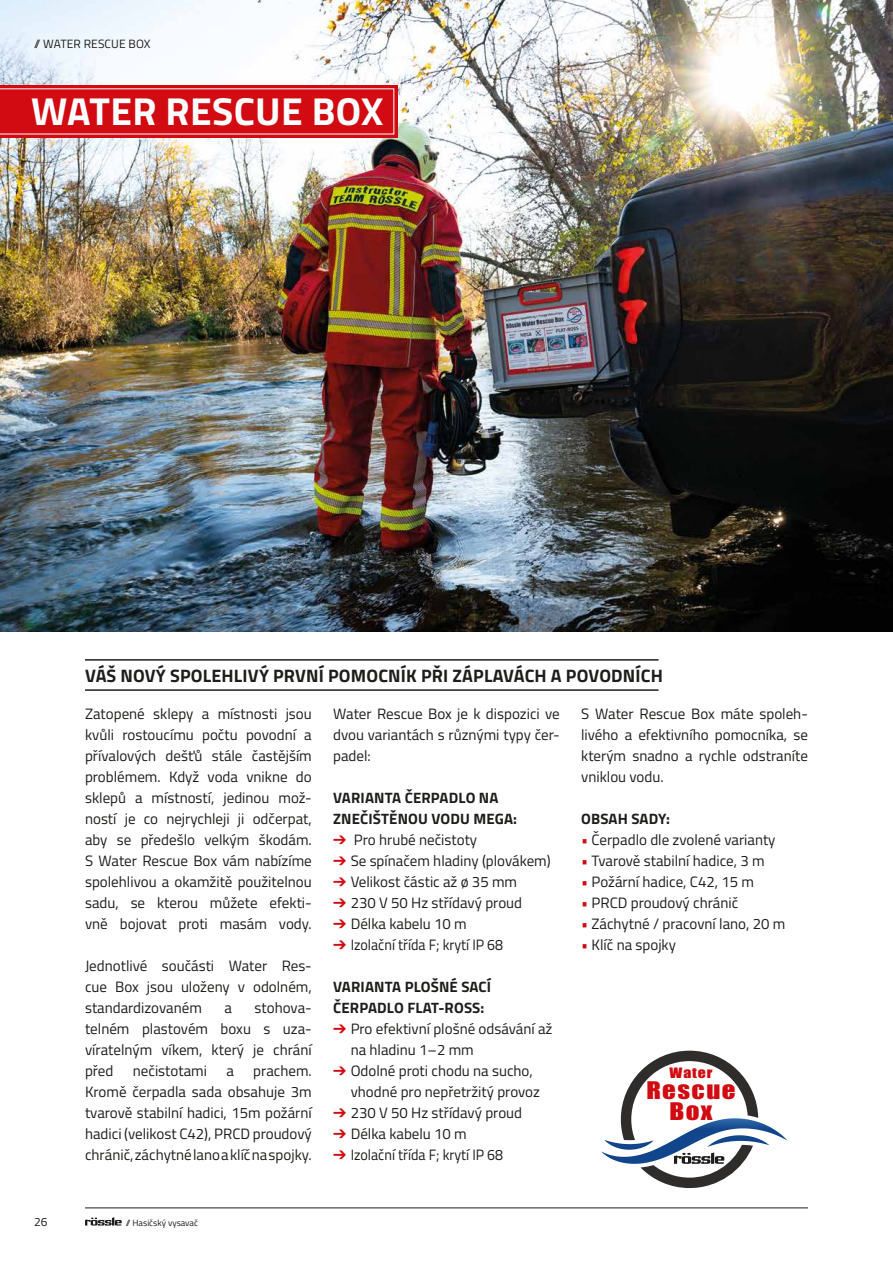
<style>
.page{position:relative;width:893px;height:1263px;background:#fff}
.page>*{position:absolute;margin:0;border:0;box-sizing:border-box;transform-origin:0 0}
.t1{font:700 39px "Titillium Web";letter-spacing:.01em;color:#fff}
.t2{font:22.5px/21.1px "Impact";letter-spacing:.055em;color:#d20a11;text-align:center;scale:1.2 1}
.t3{font:700 18px "Titillium Web";letter-spacing:.01em;color:#1d1d1b}
.t4{font:15px/21px "Titillium Web";color:#1d1d1b;text-align:justify}
.t5{font:700 15px/21px "Titillium Web";letter-spacing:.01em;color:#1d1d1b}
.t6{font:13.2px "Impact";letter-spacing:.055em;color:#d20a11;scale:1.2 1}
.t7{font:12px "Titillium Web";letter-spacing:.01em;color:#1d1d1b}
.t8{font:9px "Titillium Web";color:#1d1d1b}
.s1{color:#d20a11}
</style>
<div class="page">
<hr style="left:85px;top:1207px;width:723px;height:1px;background:#1d1d1b">
<svg style="left:85px;top:1217px;width:37px;height:8px"></svg>
<img style="left:0;top:0;width:893px;height:631px">
<svg style="left:0;top:85px;width:398px;height:53px;background:#d51b22"></svg>
<div style="left:0;top:88px;width:394px;height:46px;background:#d20a11"></div>
<hr style="left:85px;top:659px;width:573px;height:2px;background:#1d1d1b">
<hr style="left:85px;top:689px;width:573px;height:2px;background:#1d1d1b">
<svg style="left:601px;top:1051px;width:172px;height:137px"></svg>
<p class="t7" style="left:34px;top:35px;width:118px">// WATER RESCUE BOX</p>
<h1 class="t1" style="left:31px;top:82px;width:354px">WATER RESCUE BOX</h1>
<p class="t3" style="left:85px;top:662px;width:579px">VÁŠ NOVÝ SPOLEHLIVÝ PRVNÍ POMOCNÍK PŘI ZÁPLAVÁCH A POVODNÍCH</p>
<p class="t4" style="left:85px;top:702px;width:228px">Zatopené sklepy a místnosti jsou kvůli rostoucímu počtu povodní a přívalových dešťů stále častějším problémem. Když voda vnikne do sklepů a místností, jedinou mož&shy;ností je co nejrychleji ji odčerpat, aby se předešlo velkým škodám.<br>S Water Rescue Box vám nabízíme spolehlivou a okamžitě použitelnou sadu, se kterou můžete efekti&shy;vně bojovat proti masám vody.</p>
<p class="t4" style="left:85px;top:954px;width:228px">Jednotlivé součásti Water Res&shy;cue Box jsou uloženy v odolném, standardizovaném</p>
<p class="t4" style="left:581px;top:702px;width:228px">S Water Rescue Box máte spoleh&shy;livého a efektivního pomocníka, se kterým snadno a rychle odstraníte vniklou vodu.</p>
<p class="t5" style="left:581px;top:807px;width:90px">OBSAH SADY:</p>
<p class="t4" style="left:581px;top:828px;width:196px"><span class="s1">•</span> Čerpadlo dle zvolené varianty</p>
<p class="t4" style="left:581px;top:849px;width:185px"><span class="s1">•</span> Tvarově stabilní hadice, 3 m</p>
<p class="t4" style="left:581px;top:870px;width:174px"><span class="s1">•</span> Požární hadice, C42, 15 m</p>
<p class="t4" style="left:581px;top:891px;width:159px"><span class="s1">•</span> PRCD proudový chránič</p>
<p class="t4" style="left:581px;top:912px;width:206px"><span class="s1">•</span> Záchytné / pracovní lano, 20 m</p>
<p class="t4" style="left:581px;top:933px;width:96px"><span class="s1">•</span> Klíč na spojky</p>
<p class="t4" style="left:333px;top:702px;width:228px">Water Rescue Box je k dispozici ve dvou variantách s různými typy čer&shy;padel:</p>
<p class="t5" style="left:333px;top:786px;width:185px">VARIANTA ČERPADLO NA<br>ZNEČIŠTĚNOU VODU MEGA:</p>
<p class="t4" style="left:351px;top:828px;width:202px;text-align:left">Pro hrubé nečistoty<br>Se spínačem hladiny (plovákem)<br>Velikost částic až ø 35 mm<br>230 V 50 Hz střídavý proud<br>Délka kabelu 10 m<br>Izolační třída F; krytí IP 68</p>
<p class="t5" style="left:333px;top:975px;width:160px">VARIANTA PLOŠNÉ SACÍ<br>ČERPADLO FLAT-ROSS:</p>
<p class="t4" style="left:351px;top:1017px;width:203px;text-align:left">Pro efektivní plošné odsávání až na hladinu 1–2 mm<br>Odolné proti chodu na sucho, vhodné pro nepřetržitý provoz<br>230 V 50 Hz střídavý proud<br>Délka kabelu 10 m<br>Izolační třída F; krytí IP 68</p>
<p class="t4" style="left:85px;top:996px;width:228px;text-indent:170px">stohova&shy;telném plastovém boxu s uza&shy;víratelným víkem, který je chrání před</p>
<p class="t4" style="left:224px;top:996px;width:9px">a</p>
<p class="t4" style="left:133px;top:1059px;width:76px">nečistotami</p>
<p class="t4" style="left:226px;top:1059px;width:9px">a</p>
<p class="t4" style="left:85px;top:1059px;width:228px;text-indent:168px">prachem.<br>Kromě čerpadla sada obsahuje 3m tvarově stabilní hadici, 15m požární hadici (velikost C42), PRCD proudový chránič, záchytné lano a klíč na spojky.</p>
<p class="t6" style="left:670px;top:1063px;width:37px">Water</p>
<h2 class="t2" style="left:646px;top:1079px;width:76px">Rescue<br>Box</h2>
<p class="t7" style="left:34px;top:1212px;width:15px">26</p>
<p class="t8" style="left:126px;top:1216px;width:74px">// Hasičský vysavač</p>
</div>
